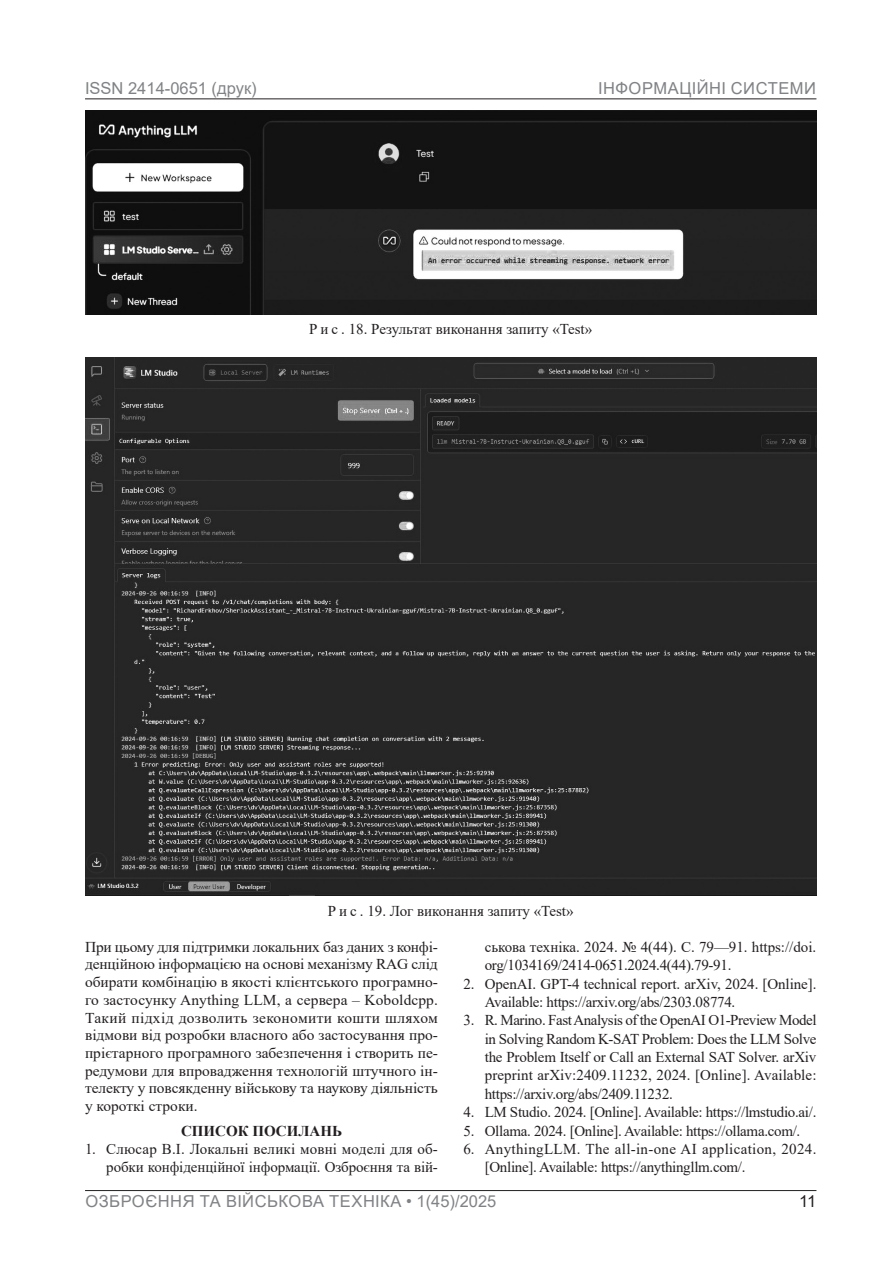
<style>
.page{position:relative;width:893px;height:1263px;background:#fff}
.page>*{position:absolute;margin:0;border:0;box-sizing:border-box;transform-origin:0 0}
.t1{font:16.5px "Arial";letter-spacing:.02em;color:#808285}
.t2{font:16.5px "Arial";color:#808285}
.t3{font:16.5px "Arial";color:#231f20}
.Литература_Текст{font:15px/18.3px "Times New Roman";letter-spacing:-.015em;color:#231f20}
.Текст_Основной{font:15px/17.7px "Times New Roman";letter-spacing:-.005em;color:#231f20;text-align:justify}
.Литература_Текст-2{font:15px/18.3px "Times New Roman";letter-spacing:.02em;color:#231f20}
.Рисунок_ЗАГОЛОВОК{font:15px "Times New Roman";color:#231f20}
.Литература_Заголовок{font:700 15px "Times New Roman";color:#231f20}
</style>
<div class="page">
<hr style="left:85px;top:99px;width:731px;height:1px;background:#231f20">
<hr style="left:85px;top:1190px;width:731px;height:1px;background:#231f20">
<img style="left:85px;top:111px;width:731px;height:204px">
<img style="left:85px;top:357px;width:731px;height:538px">
<p class="t2" style="left:85px;top:77px;width:173px">ISSN 2414-0651 (друк)</p>
<p class="t1" style="left:598px;top:77px;width:219px">ІНФОРМАЦІЙНІ СИСТЕМИ</p>
<p class="Рисунок_ЗАГОЛОВОК" style="left:309px;top:318px;width:284px">Р и с . 18. Результат виконання запиту «Test»</p>
<p class="Рисунок_ЗАГОЛОВОК" style="left:328px;top:900px;width:247px">Р и с . 19. Лог виконання запиту «Test»</p>
<p class="Литература_Текст" style="left:485px;top:937px;width:333px">ськова техніка. 2024. № 4(44). C. 79—91. https://doi. org/1034169/2414-0651.2024.4(44).79-91.</p>
<p class="Литература_Текст" style="left:485px;top:974px;width:333px;text-indent:-21px">2. OpenAI. GPT-4 technical report. arXiv, 2024. [Online].<br>Available: https://arxiv.org/abs/2303.08774.</p>
<p class="Литература_Текст" style="left:485px;top:1010px;width:333px;text-align:justify;text-indent:-21px">3. R. Marino. Fast Analysis of the OpenAI O1-Preview Model in Solving Random K-SAT Problem: Does the LLM Solve the Problem Itself or Call an External SAT Solver. arXiv preprint arXiv:2409.11232, 2024. [Online]. Available: https://arxiv.org/abs/2409.11232.</p>
<p class="Литература_Текст" style="left:463px;top:1102px;width:354px">4. LM Studio. 2024. [Online]. Available: https://lmstudio.ai/.</p>
<p class="Литература_Текст" style="left:463px;top:1121px;width:338px">5. Ollama. 2024. [Online]. Available: https://ollama.com/.</p>
<p class="Литература_Текст-2" style="left:485px;top:1139px;width:333px;text-indent:-21px">6. AnythingLLM. The all-in-one AI application, 2024. [Online]. Available: https://anythingllm.com/.</p>
<p class="Текст_Основной" style="left:85px;top:937px;width:354px">При цьому для підтримки локальних баз даних з конфі&shy;денційною інформацією на основі механізму RAG слід обирати комбінацію в якості клієнтського програмно&shy;го застосунку Anything LLM, а сервера – Koboldcpp.<br>Такий підхід дозволить зекономити кошти шляхом відмови від розробки власного або застосування про&shy;прієтарного програмного забезпечення і створить пе&shy;редумови для впровадження технологій штучного ін&shy;телекту у повсякденну військову та наукову діяльність у короткі строки.</p>
<p class="Литература_Заголовок" style="left:181px;top:1120px;width:162px">СПИСОК ПОСИЛАНЬ</p>
<p class="Литература_Текст" style="left:85px;top:1140px;width:354px;line-height:17.9px;text-align:right">1. Слюсар В.І. Локальні великі мовні моделі для об&shy;робки конфіденційної інформації. Озброєння та вій-</p>
<p class="t1" style="left:85px;top:1190px;width:413px">ОЗБРОЄННЯ ТА ВІЙСЬКОВА ТЕХНІКА • 1(45)/2025</p>
<p class="t3" style="left:799px;top:1190px;width:19px">11</p>
</div>
